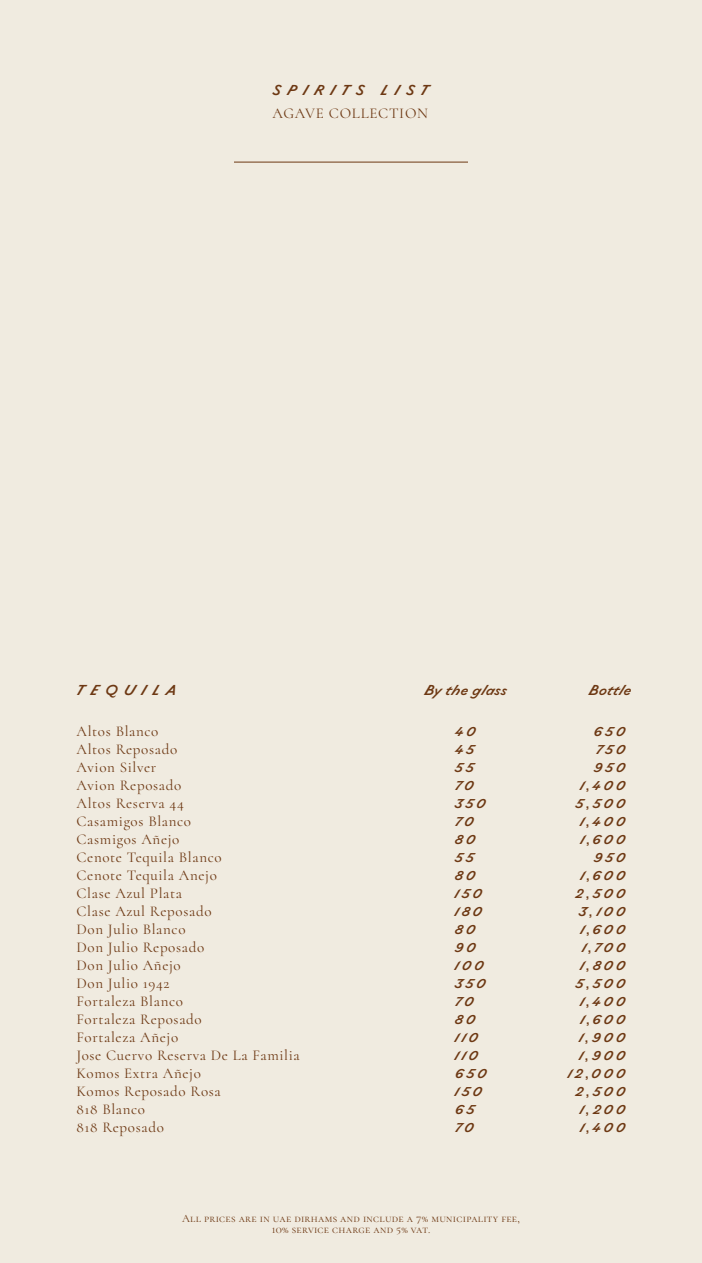
<style>
.page{position:relative;width:702px;height:1263px;background:#f0ebe0}
.page>*{position:absolute;margin:0;border:0;box-sizing:border-box;transform-origin:0 0}
.Ligne3{font:15px "Cormorant";letter-spacing:.045em;color:#6d3813}
.Ligne3-2{font:italic 13.5px "Ostia Antica";letter-spacing:.5em;color:#6d3813}
.Ligne3-3{font:italic 13.5px "Ostia Antica";letter-spacing:.04em;color:#6d3813}
.Ligne3-4{font:italic 13.5px "Ostia Antica";letter-spacing:.49em;color:#6d3813}
.Ligne3-5{font:italic 13.5px "Ostia Antica";letter-spacing:.46em;color:#6d3813}
.Ligne3-6{font:italic 12px "Ostia Antica";letter-spacing:.24em;color:#6d3813}
.Ligne3-7{font:11.25px "Cormorant";letter-spacing:.165em;color:#6d3813}
</style>
<div class="page">
<hr style="left:234px;top:162px;width:234px;height:1px;background:#6d3813">
<p class="Ligne3-2" style="left:272px;top:83px;width:157px">SPIRITS LIST</p>
<p class="Ligne3" style="left:272px;top:104px;width:157px">AGAVE COLLECTION</p>
<p class="Ligne3-4" style="left:77px;top:683px;width:102px">TEQUILA</p>
<p class="Ligne3-3" style="left:425px;top:683px;width:83px">By the glass</p>
<p class="Ligne3-5" style="left:589px;top:683px;width:43px">Bottle</p>
<p class="Ligne3" style="left:77px;top:722px;width:83px">Altos Blanco</p>
<p class="Ligne3-6" style="left:455px;top:725px;width:22px">40</p>
<p class="Ligne3-6" style="left:593px;top:725px;width:33px">650</p>
<p class="Ligne3" style="left:77px;top:740px;width:102px">Altos Reposado</p>
<p class="Ligne3-6" style="left:455px;top:743px;width:21px">45</p>
<p class="Ligne3-6" style="left:596px;top:743px;width:31px">750</p>
<p class="Ligne3" style="left:77px;top:758px;width:81px">Avion Silver</p>
<p class="Ligne3-6" style="left:455px;top:761px;width:20px">55</p>
<p class="Ligne3-6" style="left:593px;top:761px;width:33px">950</p>
<p class="Ligne3" style="left:77px;top:776px;width:106px">Avion Reposado</p>
<p class="Ligne3-6" style="left:455px;top:779px;width:20px">70</p>
<p class="Ligne3-6" style="left:580px;top:779px;width:47px">1,400</p>
<p class="Ligne3" style="left:77px;top:794px;width:109px">Altos Reserva 44</p>
<p class="Ligne3-6" style="left:455px;top:797px;width:32px">350</p>
<p class="Ligne3-6" style="left:575px;top:797px;width:51px">5,500</p>
<p class="Ligne3" style="left:77px;top:812px;width:116px">Casamigos Blanco</p>
<p class="Ligne3-6" style="left:455px;top:815px;width:20px">70</p>
<p class="Ligne3-6" style="left:580px;top:815px;width:47px">1,400</p>
<p class="Ligne3" style="left:77px;top:830px;width:104px">Casmigos Añejo</p>
<p class="Ligne3-6" style="left:455px;top:833px;width:22px">80</p>
<p class="Ligne3-6" style="left:580px;top:833px;width:46px">1,600</p>
<p class="Ligne3" style="left:77px;top:848px;width:147px">Cenote Tequila Blanco</p>
<p class="Ligne3-6" style="left:455px;top:851px;width:20px">55</p>
<p class="Ligne3-6" style="left:593px;top:851px;width:33px">950</p>
<p class="Ligne3" style="left:77px;top:866px;width:142px">Cenote Tequila Anejo</p>
<p class="Ligne3-6" style="left:455px;top:869px;width:22px">80</p>
<p class="Ligne3-6" style="left:580px;top:869px;width:46px">1,600</p>
<p class="Ligne3" style="left:77px;top:884px;width:107px">Clase Azul Plata</p>
<p class="Ligne3-6" style="left:455px;top:887px;width:29px">150</p>
<p class="Ligne3-6" style="left:575px;top:887px;width:51px">2,500</p>
<p class="Ligne3" style="left:77px;top:902px;width:136px">Clase Azul Reposado</p>
<p class="Ligne3-6" style="left:455px;top:905px;width:29px">180</p>
<p class="Ligne3-6" style="left:579px;top:905px;width:48px">3,100</p>
<p class="Ligne3" style="left:77px;top:920px;width:110px">Don Julio Blanco</p>
<p class="Ligne3-6" style="left:455px;top:923px;width:22px">80</p>
<p class="Ligne3-6" style="left:580px;top:923px;width:46px">1,600</p>
<p class="Ligne3" style="left:77px;top:938px;width:129px">Don Julio Reposado</p>
<p class="Ligne3-6" style="left:455px;top:941px;width:22px">90</p>
<p class="Ligne3-6" style="left:582px;top:941px;width:45px">1,700</p>
<p class="Ligne3" style="left:77px;top:956px;width:106px">Don Julio Añejo</p>
<p class="Ligne3-6" style="left:455px;top:959px;width:30px">100</p>
<p class="Ligne3-6" style="left:580px;top:959px;width:47px">1,800</p>
<p class="Ligne3" style="left:77px;top:974px;width:94px">Don Julio 1942</p>
<p class="Ligne3-6" style="left:455px;top:977px;width:32px">350</p>
<p class="Ligne3-6" style="left:575px;top:977px;width:51px">5,500</p>
<p class="Ligne3" style="left:77px;top:992px;width:108px">Fortaleza Blanco</p>
<p class="Ligne3-6" style="left:455px;top:995px;width:20px">70</p>
<p class="Ligne3-6" style="left:580px;top:995px;width:47px">1,400</p>
<p class="Ligne3" style="left:77px;top:1010px;width:127px">Fortaleza Reposado</p>
<p class="Ligne3-6" style="left:455px;top:1013px;width:22px">80</p>
<p class="Ligne3-6" style="left:580px;top:1013px;width:46px">1,600</p>
<p class="Ligne3" style="left:77px;top:1028px;width:103px">Fortaleza Añejo</p>
<p class="Ligne3-6" style="left:455px;top:1031px;width:25px">110</p>
<p class="Ligne3-6" style="left:579px;top:1031px;width:48px">1,900</p>
<p class="Ligne3" style="left:77px;top:1046px;width:225px">Jose Cuervo Reserva De La Familia</p>
<p class="Ligne3-6" style="left:455px;top:1049px;width:25px">110</p>
<p class="Ligne3-6" style="left:579px;top:1049px;width:48px">1,900</p>
<p class="Ligne3" style="left:77px;top:1064px;width:126px">Komos Extra Añejo</p>
<p class="Ligne3-6" style="left:455px;top:1067px;width:33px">650</p>
<p class="Ligne3-6" style="left:568px;top:1067px;width:59px">12,000</p>
<p class="Ligne3" style="left:77px;top:1082px;width:146px">Komos Reposado Rosa</p>
<p class="Ligne3-6" style="left:455px;top:1085px;width:29px">150</p>
<p class="Ligne3-6" style="left:575px;top:1085px;width:51px">2,500</p>
<p class="Ligne3" style="left:77px;top:1100px;width:70px">818 Blanco</p>
<p class="Ligne3-6" style="left:455px;top:1103px;width:21px">65</p>
<p class="Ligne3-6" style="left:579px;top:1103px;width:47px">1,200</p>
<p class="Ligne3" style="left:77px;top:1118px;width:89px">818 Reposado</p>
<p class="Ligne3-6" style="left:455px;top:1121px;width:20px">70</p>
<p class="Ligne3-6" style="left:580px;top:1121px;width:47px">1,400</p>
<p class="Ligne3-7" style="left:182px;top:1212px;width:339px">All prices are in uae dirhams and include a 7% municipality fee,</p>
<p class="Ligne3-7" style="left:272px;top:1222px;width:160px">10% service charge and 5% vat.</p>
</div>
